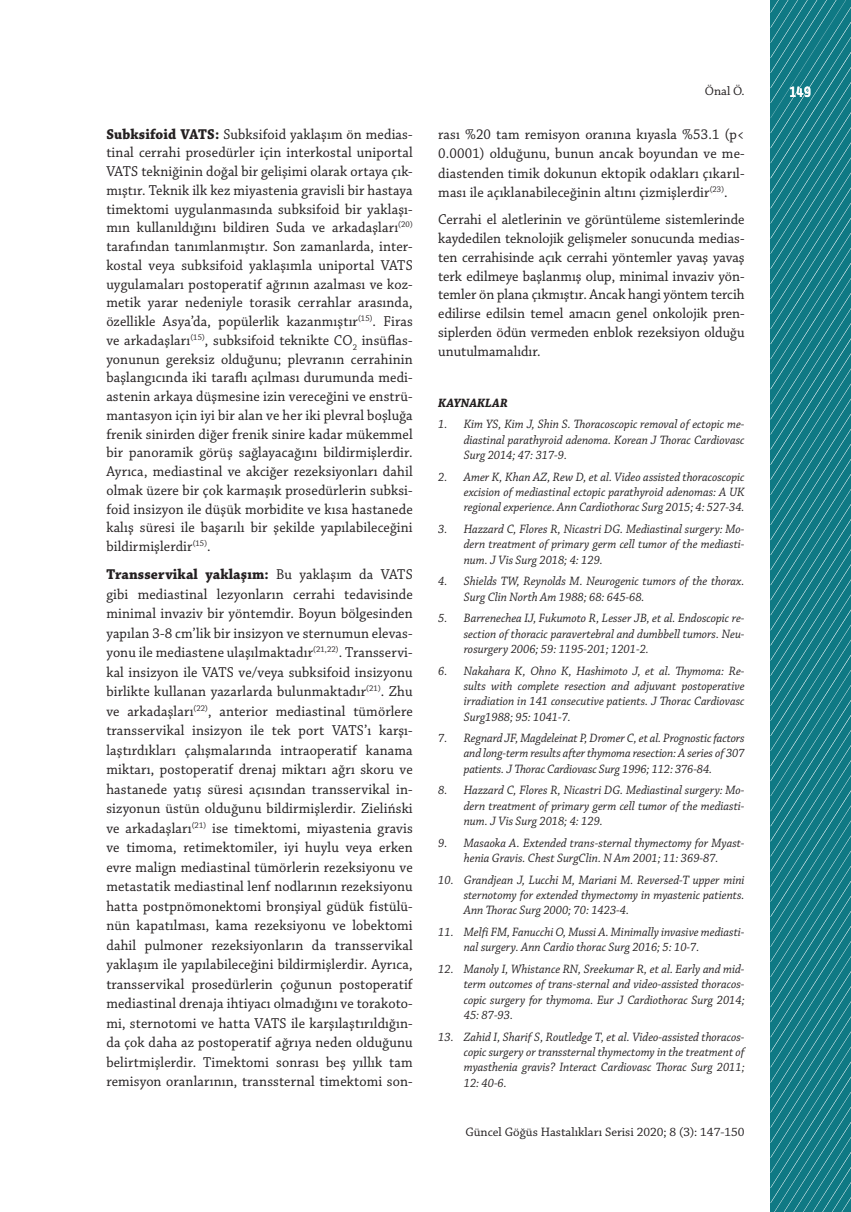
<style>
.page{position:relative;width:851px;height:1212px;background:#fff}
.page>*{position:absolute;margin:0;border:0;box-sizing:border-box;transform-origin:0 0}
.t1{font:15px/18.8px "Chaparral Pro";letter-spacing:.01em;color:#231f20;text-align:justify;scale:.95 1}
.t2{font:700 15px "Alwyn OT";color:#fff;scale:.85 1}
.t3{font:12.9px "Chaparral Pro";color:#231f20}
.t4{font:italic 12.75px/15.3px "Chaparral Pro";color:#231f20;text-align:justify;scale:.95 1}
.t5{font:italic 700 12.75px "Chaparral Pro";color:#231f20;scale:.95 1}
.s1{font-weight:700}
</style>
<div class="page">
<svg style="left:770px;top:0;width:80px;height:1212px;background:#1c808a"></svg>
<p class="t1" style="left:106px;top:125px;width:324px"><span class="s1">Subksifoid VATS:</span> Subksifoid yaklaşım ön medias&shy;tinal cerrahi prosedürler için interkostal uniportal VATS tekniğinin doğal bir gelişimi olarak ortaya çık&shy;mıştır. Teknik ilk kez miyastenia gravisli bir hastaya timektomi uygulanmasında subksifoid bir yaklaşı&shy;mın kullanıldığını bildiren Suda ve arkadaşları<sup>(20) </sup>tarafından tanımlanmıştır. Son zamanlarda, inter&shy;kostal veya subksifoid yaklaşımla uniportal VATS uygulamaları postoperatif ağrının azalması ve koz&shy;metik yarar nedeniyle torasik cerrahlar arasında, özellikle Asya’da, popülerlik kazanmıştır<sup>(15)</sup>. Firas ve arkadaşları<sup>(15)</sup>, subksifoid teknikte CO<sub>2</sub> insüflas&shy;yonunun gereksiz olduğunu; plevranın cerrahinin başlangıcında iki taraflı açılması durumunda medi&shy;astenin arkaya düşmesine izin vereceğini ve enstrü&shy;mantasyon için iyi bir alan ve her iki plevral boşluğa frenik sinirden diğer frenik sinire kadar mükemmel bir panoramik görüş sağlayacağını bildirmişlerdir.<br>Ayrıca, mediastinal ve akciğer rezeksiyonları dahil olmak üzere bir çok karmaşık prosedürlerin subksi&shy;foid insizyon ile düşük morbidite ve kısa hastanede kalış süresi ile başarılı bir şekilde yapılabileceğini bildirmişlerdir<sup>(15)</sup>.</p>
<p class="t1" style="left:106px;top:565px;width:324px;line-height:19.5px"><span class="s1">Transservikal yaklaşım:</span> Bu yaklaşım da VATS gibi mediastinal lezyonların cerrahi tedavisinde minimal invaziv bir yöntemdir. Boyun bölgesinden yapılan 3-8 cm’lik bir insizyon ve sternumun elevas&shy;yonu ile mediastene ulaşılmaktadır<sup>(21,22)</sup>. Transservi&shy;kal insizyon ile VATS ve/veya subksifoid insizyonu birlikte kullanan yazarlarda bulunmaktadır<sup>(21)</sup>. Zhu ve arkadaşları<sup>(22)</sup>, anterior mediastinal tümörlere transservikal insizyon ile tek port VATS’ı karşı&shy;laştırdıkları çalışmalarında intraoperatif kanama miktarı, postoperatif drenaj miktarı ağrı skoru ve hastanede yatış süresi açısından transservikal in&shy;sizyonun üstün olduğunu bildirmişlerdir. Zieliński ve arkadaşları<sup>(21)</sup> ise timektomi, miyastenia gravis ve timoma, retimektomiler, iyi huylu veya erken evre malign mediastinal tümörlerin rezeksiyonu ve metastatik mediastinal lenf nodlarının rezeksiyonu hatta postpnömonektomi bronşiyal güdük fistülü&shy;nün kapatılması, kama rezeksiyonu ve lobektomi dahil pulmoner rezeksiyonların da transservikal yaklaşım ile yapılabileceğini bildirmişlerdir. Ayrıca, transservikal prosedürlerin çoğunun postoperatif mediastinal drenaja ihtiyacı olmadığını ve torakoto&shy;mi, sternotomi ve hatta VATS ile karşılaştırıldığın&shy;da çok daha az postoperatif ağrıya neden olduğunu belirtmişlerdir. Timektomi sonrası beş yıllık tam remisyon oranlarının, transsternal timektomi son-</p>
<p class="t3" style="left:704px;top:83px;width:41px">Önal Ö.</p>
<p class="t2" style="left:788px;top:82px;width:28px">149</p>
<p class="t1" style="left:438px;top:125px;width:324px;line-height:19.5px">rası %20 tam remisyon oranına kıyasla %53.1 (p&lt; 0.0001) olduğunu, bunun ancak boyundan ve me&shy;diastenden timik dokunun ektopik odakları çıkarıl&shy;ması ile açıklanabileceğinin altını çizmişlerdir<sup>(23)</sup>.</p>
<p class="t1" style="left:438px;top:211px;width:324px">Cerrahi el aletlerinin ve görüntüleme sistemlerinde kaydedilen teknolojik gelişmeler sonucunda medias&shy;ten cerrahisinde açık cerrahi yöntemler yavaş yavaş terk edilmeye başlanmış olup, minimal invaziv yön&shy;temler ön plana çıkmıştır. Ancak hangi yöntem tercih edilirse edilsin temel amacın genel onkolojik pren&shy;siplerden ödün vermeden enblok rezeksiyon olduğu unutulmamalıdır.</p>
<p class="t5" style="left:438px;top:395px;width:75px">KAYNAKLAR</p>
<p class="t4" style="left:463px;top:417px;width:297px;text-indent:-26px">1. Kim YS, Kim J, Shin S. Thoracoscopic removal of ectopic me&shy;diastinal parathyroid adenoma. Korean J Thorac Cardiovasc Surg 2014; 47: 317-9.</p>
<p class="t4" style="left:463px;top:470px;width:297px;text-indent:-26px">2. Amer K, Khan AZ, Rew D, et al. Video assisted thoracoscopic excision of mediastinal ectopic parathyroid adenomas: A UK regional experience. Ann Cardiothorac Surg 2015; 4: 527-34.</p>
<p class="t4" style="left:463px;top:522px;width:297px;text-indent:-26px">3. Hazzard C, Flores R, Nicastri DG. Mediastinal surgery: Mo&shy;dern treatment of primary germ cell tumor of the mediasti&shy;num. J Vis Surg 2018; 4: 129.</p>
<p class="t4" style="left:463px;top:574px;width:297px;text-indent:-26px">4. Shields TW, Reynolds M. Neurogenic tumors of the thorax.<br>Surg Clin North Am 1988; 68: 645-68.</p>
<p class="t4" style="left:463px;top:611px;width:297px;text-indent:-26px">5. Barrenechea IJ, Fukumoto R, Lesser JB, et al. Endoscopic re&shy;section of thoracic paravertebral and dumbbell tumors. Neu&shy;rosurgery 2006; 59: 1195-201; 1201-2.</p>
<p class="t4" style="left:463px;top:663px;width:297px;text-indent:-26px">6. Nakahara K, Ohno K, Hashimoto J, et al. Thymoma: Re&shy;sults with complete resection and adjuvant postoperative irradiation in 141 consecutive patients. J Thorac Cardiovasc Surg1988; 95: 1041-7.</p>
<p class="t4" style="left:463px;top:731px;width:297px;text-indent:-26px">7. Regnard JF, Magdeleinat P, Dromer C, et al. Prognostic factors and long-term results after thymoma resection: A series of 307 patients. J Thorac Cardiovasc Surg 1996; 112: 376-84.</p>
<p class="t4" style="left:463px;top:783px;width:297px;text-indent:-26px">8. Hazzard C, Flores R, Nicastri DG. Mediastinal surgery: Mo&shy;dern treatment of primary germ cell tumor of the mediasti&shy;num. J Vis Surg 2018; 4: 129.</p>
<p class="t4" style="left:438px;top:835px;width:324px;text-align:center">9. Masaoka A. Extended trans-sternal thymectomy for Myast&shy;henia Gravis. Chest SurgClin. N Am 2001; 11: 369-87.</p>
<p class="t4" style="left:463px;top:872px;width:297px;text-indent:-26px">10. Grandjean J, Lucchi M, Mariani M. Reversed-T upper mini sternotomy for extended thymectomy in myastenic patients.<br>Ann Thorac Surg 2000; 70: 1423-4.</p>
<p class="t4" style="left:463px;top:925px;width:297px;text-indent:-26px">11. Melfi FM, Fanucchi O, Mussi A. Minimally invasive mediasti&shy;nal surgery. Ann Cardio thorac Surg 2016; 5: 10-7.</p>
<p class="t4" style="left:463px;top:962px;width:297px;text-indent:-26px">12. Manoly I, Whistance RN, Sreekumar R, et al. Early and mid&shy;term outcomes of trans-sternal and video-assisted thoracos&shy;copic surgery for thymoma. Eur J Cardiothorac Surg 2014; 45: 87-93.</p>
<p class="t4" style="left:463px;top:1029px;width:297px;text-indent:-26px">13. Zahid I, Sharif S, Routledge T, et al. Video-assisted thoracos&shy;copic surgery or transsternal thymectomy in the treatment of myasthenia gravis? Interact Cardiovasc Thorac Surg 2011; 12: 40-6.</p>
<p class="t3" style="left:465px;top:1125px;width:281px">Güncel Göğüs Hastalıkları Serisi 2020; 8 (3): 147-150</p>
</div>
